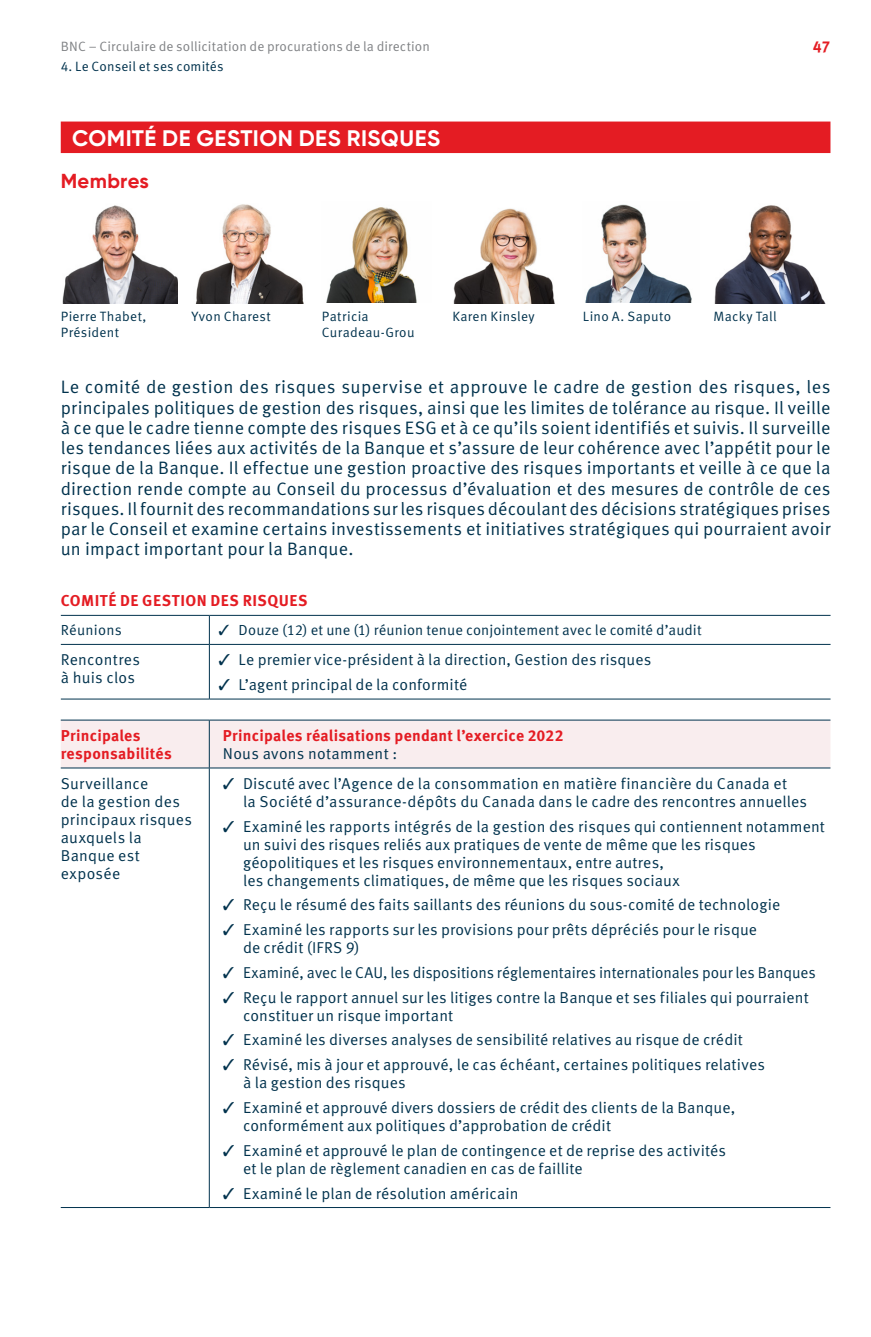
<style>
.page{position:relative;width:871px;height:1337px;background:#fff}
.page>*{position:absolute;margin:0;border:0;box-sizing:border-box;transform-origin:0 0}
.Titre-Bande_rouge{font:700 22.5px "Gilroy";letter-spacing:.02em;color:#fff}
._03-Sous-titre_1_-_r{font:700 20.25px "Gilroy";letter-spacing:.015em;color:#e41c23}
.Texte{font:18px/20.2px "Meta Pro Norm";letter-spacing:.01em;color:#00324d;text-align:justify}
.Bullet{font:15.75px/18px "Meta Pro Norm";letter-spacing:.01em;color:#00324d}
.Tableau-titre-rouge{font:700 15.75px/18px "Meta Pro";letter-spacing:.015em;color:#e41c23}
.Tableau-titre-rouge-2{font:700 15.75px "Meta Pro";letter-spacing:.035em;color:#e41c23}
.Texte-Demi-Space-aft{font:15.75px "Meta Pro Norm";letter-spacing:.02em;color:#00324d}
.Bullet-2{font:14.62px "Meta Pro Norm";letter-spacing:.01em;color:#00324d}
.Texte-2{font:13.5px/15.8px "Meta Pro Norm";letter-spacing:.02em;color:#00324d}
.t1{font:13.5px "Meta Pro Norm";letter-spacing:.005em;color:#808285}
</style>
<div class="page">
<div style="left:61px;top:121px;width:769px;height:32px;background:#e41c23"></div>
<img style="left:326px;top:207px;width:91px;height:96px">
<img style="left:585px;top:204px;width:107px;height:99px">
<div style="left:61px;top:720px;width:769px;height:47px;background:#f9edee"></div>
<hr style="left:209px;top:720px;width:1px;height:47px;background:#00324d">
<hr style="left:209px;top:768px;width:1px;height:439px;background:#00324d">
<hr style="left:61px;top:767px;width:148px;height:1px;background:#00324d">
<hr style="left:209px;top:767px;width:621px;height:1px;background:#00324d">
<hr style="left:61px;top:1207px;width:148px;height:1px;background:#00324d">
<hr style="left:209px;top:1207px;width:621px;height:1px;background:#00324d">
<hr style="left:61px;top:719px;width:148px;height:1px;background:#00324d">
<hr style="left:209px;top:719px;width:621px;height:1px;background:#00324d">
<svg style="left:209px;top:616px;width:1px;height:28px"></svg>
<hr style="left:209px;top:644px;width:1px;height:55px;background:#00324d">
<hr style="left:61px;top:615px;width:148px;height:1px;background:#00324d">
<hr style="left:209px;top:615px;width:621px;height:1px;background:#00324d">
<hr style="left:61px;top:644px;width:148px;height:1px;background:#00324d">
<hr style="left:209px;top:644px;width:621px;height:1px;background:#00324d">
<hr style="left:61px;top:698px;width:148px;height:1px;background:#00324d">
<hr style="left:209px;top:698px;width:621px;height:1px;background:#00324d">
<img style="left:453px;top:208px;width:102px;height:95px">
<img style="left:62px;top:205px;width:116px;height:98px">
<img style="left:714px;top:205px;width:111px;height:98px">
<img style="left:196px;top:204px;width:108px;height:99px">
<p class="t1" style="left:61px;top:36px;width:371px">BNC – Circulaire de sollicitation de procurations de la direction</p>
<p class="Texte-2" style="left:61px;top:58px;width:164px">4. Le Conseil et ses comités</p>
<p class="Titre-Bande_rouge" style="left:72px;top:124px;width:370px">COMITÉ DE GESTION DES RISQUES</p>
<p class="_03-Sous-titre_1_-_r" style="left:61px;top:168px;width:90px">Membres</p>
<p class="Tableau-titre-rouge" style="left:813px;top:37px;width:19px">47</p>
<p class="Texte-2" style="left:61px;top:307px;width:87px">Pierre Thabet,<br>Président</p>
<p class="Texte-2" style="left:191px;top:307px;width:81px">Yvon Charest</p>
<p class="Texte-2" style="left:322px;top:307px;width:94px">Patricia<br>Curadeau-Grou</p>
<p class="Texte-2" style="left:452px;top:307px;width:84px">Karen Kinsley</p>
<p class="Texte-2" style="left:583px;top:307px;width:90px">Lino A. Saputo</p>
<p class="Texte-2" style="left:713px;top:307px;width:65px">Macky Tall</p>
<p class="Texte" style="left:61px;top:376px;width:771px">Le comité de gestion des risques supervise et approuve le cadre de gestion des risques, les principales politiques de gestion des risques, ainsi que les limites de tolérance au risque. Il veille à ce que le cadre tienne compte des risques ESG et à ce qu’ils soient identifiés et suivis. Il surveille les tendances liées aux activités de la Banque et s’assure de leur cohérence avec l’appétit pour le risque de la Banque. Il effectue une gestion proactive des risques importants et veille à ce que la direction rende compte au Conseil du processus d’évaluation et des mesures de contrôle de ces risques. Il fournit des recommandations sur les risques découlant des décisions stratégiques prises par le Conseil et examine certains investissements et initiatives stratégiques qui pourraient avoir un impact important pour la Banque.</p>
<p class="Tableau-titre-rouge-2" style="left:61px;top:588px;width:248px">COMITÉ DE GESTION DES RISQUES</p>
<p class="Bullet-2" style="left:61px;top:619px;width:62px">Réunions</p>
<p class="Bullet-2" style="left:218px;top:619px;width:485px">✓ Douze (12) et une (1) réunion tenue conjointement avec le comité d’audit</p>
<p class="Bullet" style="left:61px;top:650px;width:81px">Rencontres à huis clos</p>
<p class="Bullet" style="left:218px;top:650px;width:434px">✓ Le premier vice-président à la direction, Gestion des risques</p>
<p class="Bullet" style="left:218px;top:674px;width:250px">✓ L’agent principal de la conformité</p>
<p class="Tableau-titre-rouge" style="left:61px;top:725px;width:113px">Principales responsabilités</p>
<p class="Tableau-titre-rouge" style="left:223px;top:725px;width:342px">Principales réalisations pendant l’exercice 2022</p>
<p class="Texte-Demi-Space-aft" style="left:223px;top:741px;width:176px">Nous avons notamment :</p>
<p class="Bullet" style="left:61px;top:773px;width:133px">Surveillance<br>de la gestion des principaux risques auxquels la<br>Banque est exposée</p>
<p class="Bullet" style="left:243px;top:773px;width:565px;text-indent:-20px">✓ Discuté avec l’Agence de la consommation en matière financière du Canada et<br>la Société d’assurance-dépôts du Canada dans le cadre des rencontres annuelles</p>
<p class="Bullet" style="left:243px;top:816px;width:583px;text-indent:-20px">✓ Examiné les rapports intégrés de la gestion des risques qui contiennent notamment un suivi des risques reliés aux pratiques de vente de même que les risques géopolitiques et les risques environnementaux, entre autres,<br>les changements climatiques, de même que les risques sociaux</p>
<p class="Bullet" style="left:223px;top:895px;width:559px">✓ Reçu le résumé des faits saillants des réunions du sous-comité de technologie</p>
<p class="Bullet" style="left:243px;top:919px;width:515px;text-indent:-20px">✓ Examiné les rapports sur les provisions pour prêts dépréciés pour le risque de crédit (IFRS 9)</p>
<p class="Bullet" style="left:223px;top:962px;width:595px">✓ Examiné, avec le CAU, les dispositions réglementaires internationales pour les Banques</p>
<p class="Bullet" style="left:243px;top:987px;width:567px;text-indent:-20px">✓ Reçu le rapport annuel sur les litiges contre la Banque et ses filiales qui pourraient constituer un risque important</p>
<p class="Bullet" style="left:223px;top:1030px;width:521px">✓ Examiné les diverses analyses de sensibilité relatives au risque de crédit</p>
<p class="Bullet" style="left:243px;top:1054px;width:523px;text-indent:-20px">✓ Révisé, mis à jour et approuvé, le cas échéant, certaines politiques relatives à la gestion des risques</p>
<p class="Bullet" style="left:243px;top:1097px;width:494px;text-indent:-20px">✓ Examiné et approuvé divers dossiers de crédit des clients de la Banque, conformément aux politiques d’approbation de crédit</p>
<p class="Bullet" style="left:243px;top:1140px;width:484px;text-indent:-20px">✓ Examiné et approuvé le plan de contingence et de reprise des activités et le plan de règlement canadien en cas de faillite</p>
<p class="Bullet" style="left:223px;top:1183px;width:297px">✓ Examiné le plan de résolution américain</p>
</div>
